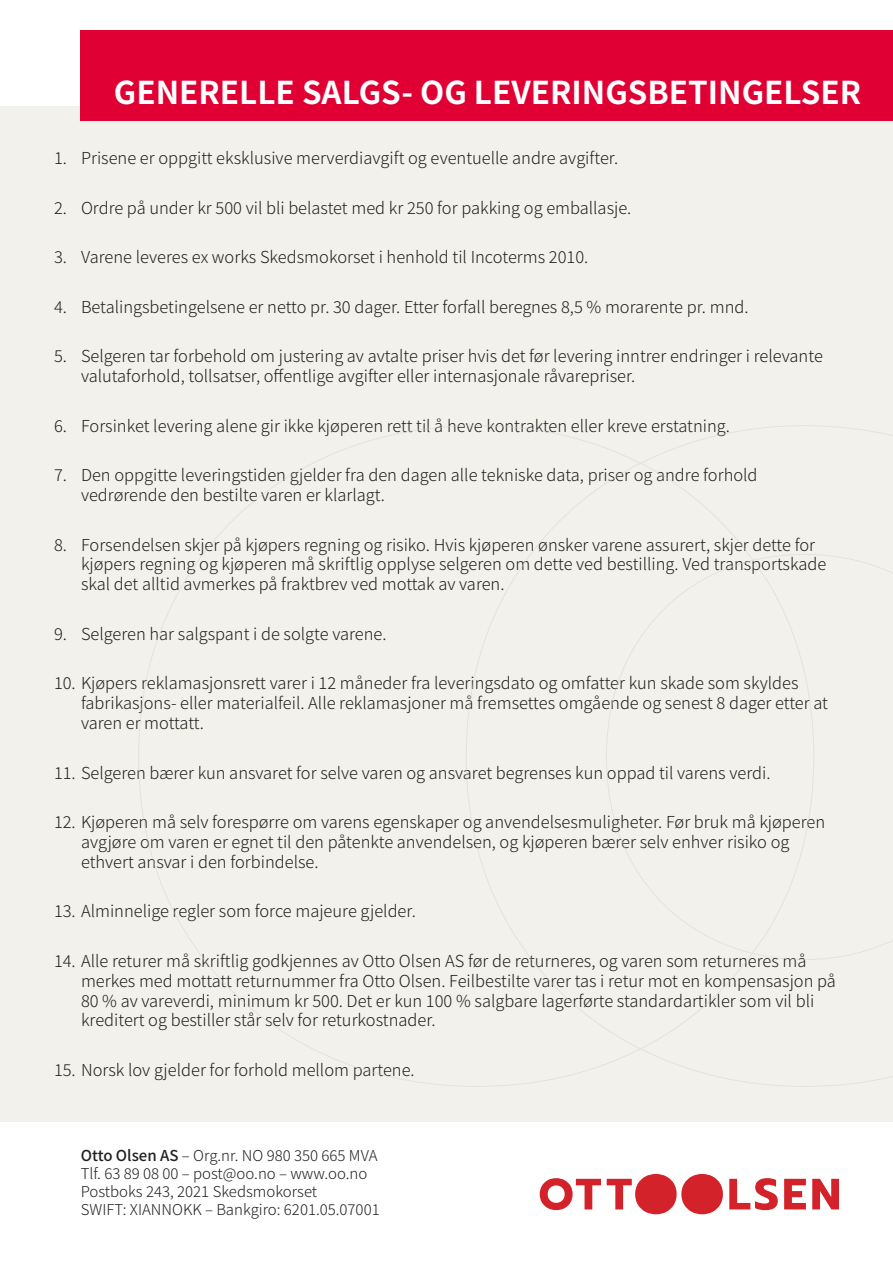
<style>
.page{position:relative;width:893px;height:1263px;background:#fff}
.page>*{position:absolute;margin:0;border:0;box-sizing:border-box;transform-origin:0 0}
.t1{font:700 31.35px "Noto Sans JP";color:#fff}
.t2{font:300 16.5px/19.8px "Noto Sans JP";color:#231f20}
.t3{font:300 15px/18px "Noto Sans JP";color:#231f20}
.s1{font-weight:500}
</style>
<div class="page">
<div style="left:0;top:106px;width:893px;height:1015px;background:#f2f1ec"></div>
<svg style="left:138px;top:425px;width:755px;height:662px"></svg>
<div style="left:81px;top:31px;width:812px;height:90px;background:#e00034"></div>
<svg style="left:540px;top:1178px;width:61px;height:32px"></svg>
<svg style="left:607px;top:1174px;width:116px;height:40px"></svg>
<svg style="left:729px;top:1178px;width:49px;height:32px"></svg>
<svg style="left:784px;top:1179px;width:22px;height:30px"></svg>
<svg style="left:812px;top:1179px;width:27px;height:30px"></svg>
<p class="t1" style="left:114px;top:75px;width:749px">GENERELLE SALGS- OG LEVERINGSBETINGELSER</p>
<p class="t2" style="left:54px;top:148px;width:566px">1. Prisene er oppgitt eksklusive merverdiavgift og eventuelle andre avgifter.</p>
<p class="t2" style="left:54px;top:198px;width:579px">2. Ordre på under kr 500 vil bli belastet med kr 250 for pakking og emballasje.</p>
<p class="t2" style="left:54px;top:248px;width:536px">3. Varene leveres ex works Skedsmokorset i henhold til Incoterms 2010.</p>
<p class="t2" style="left:54px;top:297px;width:696px">4. Betalingsbetingelsene er netto pr. 30 dager. Etter forfall beregnes 8,5 % morarente pr. mnd.</p>
<p class="t2" style="left:81px;top:347px;width:743px;text-indent:-27px">5. Selgeren tar forbehold om justering av avtalte priser hvis det før levering inntrer endringer i relevante valutaforhold, tollsatser, offentlige avgifter eller internasjonale råvarepriser.</p>
<p class="t2" style="left:54px;top:416px;width:677px">6. Forsinket levering alene gir ikke kjøperen rett til å heve kontrakten eller kreve erstatning.</p>
<p class="t2" style="left:81px;top:466px;width:678px;text-indent:-27px">7. Den oppgitte leveringstiden gjelder fra den dagen alle tekniske data, priser og andre forhold vedrørende den bestilte varen er klarlagt.</p>
<p class="t2" style="left:81px;top:535px;width:747px;text-indent:-27px">8. Forsendelsen skjer på kjøpers regning og risiko. Hvis kjøperen ønsker varene assurert, skjer dette for kjøpers regning og kjøperen må skriftlig opplyse selgeren om dette ved bestilling. Ved transportskade skal det alltid avmerkes på fraktbrev ved mottak av varen.</p>
<p class="t2" style="left:54px;top:624px;width:334px">9. Selgeren har salgspant i de solgte varene.</p>
<p class="t2" style="left:81px;top:674px;width:748px;text-indent:-27px">10. Kjøpers reklamasjonsrett varer i 12 måneder fra leveringsdato og omfatter kun skade som skyldes fabrikasjons- eller materialfeil. Alle reklamasjoner må fremsettes omgående og senest 8 dager etter at varen er mottatt.</p>
<p class="t2" style="left:54px;top:763px;width:718px">11. Selgeren bærer kun ansvaret for selve varen og ansvaret begrenses kun oppad til varens verdi.</p>
<p class="t2" style="left:81px;top:812px;width:746px;text-indent:-27px">12. Kjøperen må selv forespørre om varens egenskaper og anvendelsesmuligheter. Før bruk må kjøperen avgjøre om varen er egnet til den påtenkte anvendelsen, og kjøperen bærer selv enhver risiko og ethvert ansvar i den forbindelse.</p>
<p class="t2" style="left:54px;top:902px;width:363px">13. Alminnelige regler som force majeure gjelder.</p>
<p class="t2" style="left:81px;top:951px;width:756px;text-indent:-27px">14. Alle returer må skriftlig godkjennes av Otto Olsen AS før de returneres, og varen som returneres må merkes med mottatt returnummer fra Otto Olsen. Feilbestilte varer tas i retur mot en kompensasjon på 80 % av vareverdi, minimum kr 500. Det er kun 100 % salgbare lagerførte standardartikler som vil bli kreditert og bestiller står selv for returkostnader.</p>
<p class="t2" style="left:54px;top:1060px;width:362px">15. Norsk lov gjelder for forhold mellom partene.</p>
<p class="t3" style="left:81px;top:1147px;width:298px"><span class="s1">Otto Olsen AS</span> – Org.nr. NO 980 350 665 MVA</p>
<p class="t3" style="left:81px;top:1165px;width:288px">Tlf. 63 89 08 00 – post@oo.no – www.oo.no</p>
<p class="t3" style="left:81px;top:1183px;width:300px">Postboks 243, 2021 Skedsmokorset<br>SWIFT: XIANNOKK – Bankgiro: 6201.05.07001</p>
</div>
